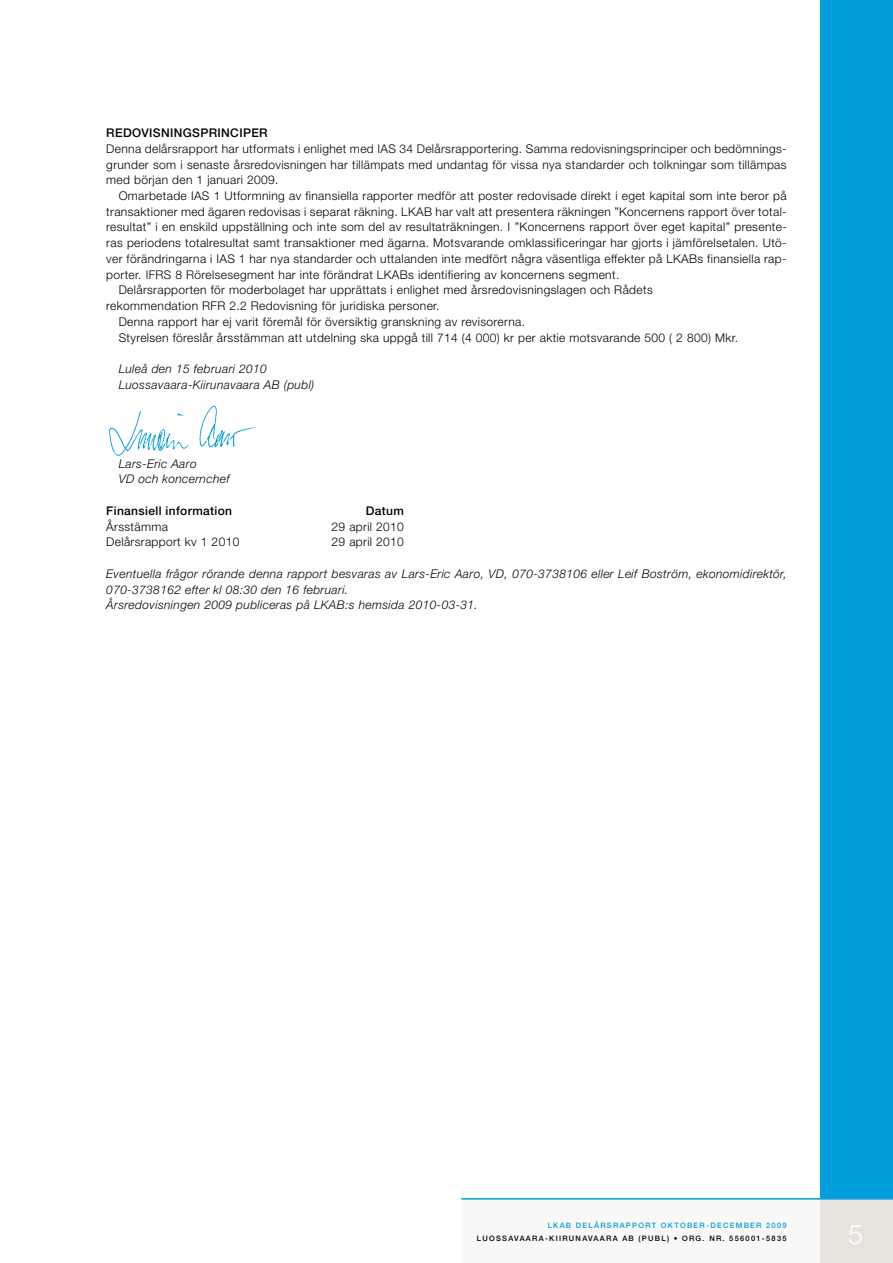
<style>
.page{position:relative;width:893px;height:1263px;background:#fff}
.page>*{position:absolute;margin:0;border:0;box-sizing:border-box;transform-origin:0 0}
.t1{font:300 27px "Helvetica Neue";color:#fff}
.t2{font:300 12px/15.8px "Helvetica Neue";letter-spacing:.03em;color:#000;text-align:justify}
.t3{font:italic 300 12px/15.8px "Helvetica Neue";letter-spacing:.03em;color:#000}
.t4{font:500 12px "Helvetica Neue";letter-spacing:.03em;color:#000}
.t5{font:500 7.5px "Helvetica Neue";letter-spacing:.17em;color:#000}
.t6{font:500 7.5px "Helvetica Neue";letter-spacing:.17em;color:#009eda}
</style>
<div class="page">
<div style="left:461px;top:1199px;width:360px;height:64px;background:#f9f8f6"></div>
<div style="left:821px;top:0;width:72px;height:1220px;background:#009eda"></div>
<div style="left:821px;top:1199px;width:72px;height:64px;background:#e6e2dc"></div>
<hr style="left:461px;top:1198px;width:432px;height:1px;background:#009eda">
<img style="left:109px;top:405px;width:147px;height:51px">
<p class="t4" style="left:106px;top:126px;width:10px">RED</p>
<p class="t4" style="left:132px;top:126px;width:137px">OVISNINGSPRINCIPER</p>
<p class="t2" style="left:106px;top:140px;width:682px">Denna delårsrapport har utformats i enlighet med IAS 34 Delårsrapportering. Samma redovisningsprinciper och bedömnings&shy;grunder som i senaste årsredovisningen har tillämpats med undantag för vissa nya standarder och tolkningar som tillämpas med början den 1 januari 2009.</p>
<p class="t2" style="left:119px;top:188px;width:669px">Omarbetade IAS 1 Utformning av finansiella rapporter medför att poster redovisade direkt i eget kapital som inte beror på</p>
<p class="t2" style="left:106px;top:203px;width:682px">transaktioner med ägaren redovisas i separat räkning. LKAB har valt att presentera räkningen ”Koncernens rapport över total-</p>
<p class="t2" style="left:106px;top:219px;width:682px">resultat” i en enskild uppställning och inte som del av resultaträkningen. I ”Koncernens rapport över eget kapital” presente-</p>
<p class="t2" style="left:106px;top:235px;width:682px">ras periodens totalresultat samt transaktioner med ägarna. Motsvarande omklassificeringar har gjorts i jämförelsetalen. Utö-</p>
<p class="t2" style="left:106px;top:251px;width:682px">ver förändringarna i IAS 1 har nya standarder och uttalanden inte medfört några väsentliga effekter på LKABs finansiella rap-</p>
<p class="t2" style="left:106px;top:266px;width:514px">porter. IFRS 8 Rörelsesegment har inte förändrat LKABs identifiering av koncernens segment.</p>
<p class="t2" style="left:119px;top:282px;width:536px">Delårsrapporten för moderbolaget har upprättats i enlighet med årsredovisningslagen och Rådets</p>
<p class="t2" style="left:106px;top:298px;width:335px">rekommendation RFR 2.2 Redovisning för juridiska personer.</p>
<p class="t2" style="left:119px;top:314px;width:408px">Denna rapport har ej varit föremål för översiktig granskning av revisorerna.</p>
<p class="t2" style="left:119px;top:329px;width:621px">Styrelsen föreslår årsstämman att utdelning ska uppgå till 714 (4 000) kr per aktie motsvarande 500 ( 2 800) Mkr.</p>
<p class="t3" style="left:119px;top:361px;width:197px">Luleå den 15 februari 2010<br>Luossavaara-Kiirunavaara AB (publ)</p>
<p class="t3" style="left:119px;top:455px;width:112px">Lars-Eric Aaro<br>VD och koncernchef</p>
<p class="t4" style="left:106px;top:503px;width:127px">FINANSIELL INFORMATION</p>
<p class="t4" style="left:366px;top:503px;width:40px">DATUM</p>
<p class="t2" style="left:106px;top:518px;width:63px">Årsstämma</p>
<p class="t2" style="left:332px;top:518px;width:74px">29 april 2010</p>
<p class="t2" style="left:106px;top:534px;width:135px">Delårsrapport kv 1 2010</p>
<p class="t2" style="left:332px;top:534px;width:74px">29 april 2010</p>
<p class="t3" style="left:106px;top:566px;width:682px">Eventuella frågor rörande denna rapport besvaras av Lars-Eric Aaro, VD, 070-3738106 eller Leif Boström, ekonomidirektör,<br>070-3738162 efter kl 08:30 den 16 februari.<br>Årsredovisningen 2009 publiceras på LKAB:s hemsida 2010-03-31.</p>
<p class="t6" style="left:548px;top:1220px;width:240px">LKAB DELÅRSRAPPORT OKTOBER-DECEMBER 2009</p>
<p class="t5" style="left:477px;top:1234px;width:311px">LUOSSAVAARA-KIIRUNAVAARA AB (PUBL) • ORG. NR. 556001-5835</p>
<h1 class="t1" style="left:848px;top:1218px;width:17px">5</h1>
</div>
